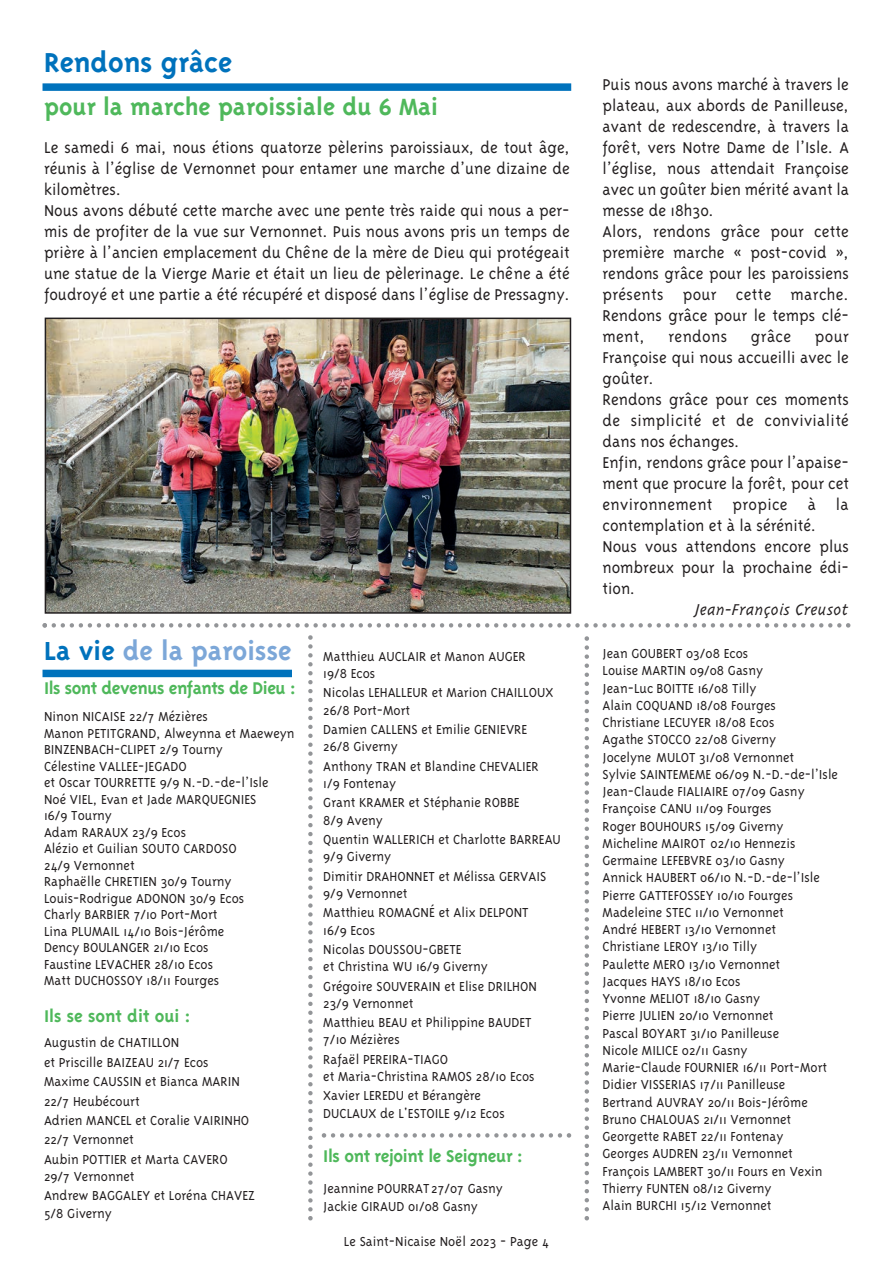
<style>
.page{position:relative;width:893px;height:1263px;background:#fff}
.page>*{position:absolute;margin:0;border:0;box-sizing:border-box;transform-origin:0 0}
.t1{font:700 31.5px "Triplex";color:#0072bc}
.t2{font:700 30px "Triplex";color:#7ca7d8}
.t3{font:700 27px "Triplex";color:#4fb85b}
.t4{font:700 19.5px "Triplex";letter-spacing:-.02em;color:#4fb85b}
.t5{font:700 19.5px "Triplex";color:#4fb85b}
.t6{font:300 18px/21px "Triplex";color:#231f20}
.t7{font:italic 300 18px "Triplex";color:#231f20}
.t8{font:300 18px "Triplex";letter-spacing:.02em;color:#231f20}
.t9{font:300 15px/17.2px "Triplex";color:#231f20}
.s1{color:#0072bc}
</style>
<div class="page">
<div style="left:43px;top:670px;width:249px;height:7px;background:#0072bc"></div>
<svg style="left:585px;top:636px;width:4px;height:584px"></svg>
<svg style="left:43px;top:623px;width:807px;height:5px"></svg>
<svg style="left:322px;top:1133px;width:249px;height:5px"></svg>
<svg style="left:308px;top:635px;width:5px;height:585px"></svg>
<div style="left:43px;top:83px;width:528px;height:8px;background:#0072bc"></div>
<img style="left:48px;top:321px;width:520px;height:290px">
<div style="left:45px;top:318px;width:526px;height:296px;border:2px solid #231f20"></div>
<h1 class="t1" style="left:44px;top:53px;width:189px">Rendons grâce</h1>
<h3 class="t3" style="left:44px;top:99px;width:395px">pour la marche paroissiale du 6 Mai</h3>
<p class="t6" style="left:44px;top:139px;width:527px">Le samedi 6 mai, nous étions quatorze pèlerins paroissiaux, de tout âge, réunis à l’église de Vernonnet pour entamer une marche d’une dizaine de kilomètres.<br>Nous avons débuté cette marche avec une pente très raide qui nous a per&shy;mis de profiter de la vue sur Vernonnet. Puis nous avons pris un temps de prière à l’ancien emplacement du Chêne de la mère de Dieu qui protégeait une statue de la Vierge Marie et était un lieu de pèlerinage. Le chêne a été foudroyé et une partie a été récupéré et disposé dans l’église de Pressagny.</p>
<h2 class="t2" style="left:44px;top:642px;width:249px"><span class="s1">La vie</span> de la paroisse</h2>
<h3 class="t4" style="left:44px;top:682px;width:253px">Ils sont devenus enfants de Dieu :</h3>
<p class="t9" style="left:44px;top:710px;width:252px;line-height:16.5px">Ninon NICAISE 22/7 Mézières<br>Manon PETITGRAND, Alweynna et Maeweyn<br>BINZENBACH-CLIPET 2/9 Tourny<br>Célestine VALLEE-JEGADO<br>et Oscar TOURRETTE 9/9 N.-D.-de-l’Isle<br>Noé VIEL, Evan et Jade MARQUEGNIES<br>16/9 Tourny<br>Adam RARAUX 23/9 Ecos<br>Alézio et Guilian SOUTO CARDOSO<br>24/9 Vernonnet<br>Raphaëlle CHRETIEN 30/9 Tourny<br>Louis-Rodrigue ADONON 30/9 Ecos<br>Charly BARBIER 7/10 Port-Mort<br>Lina PLUMAIL 14/10 Bois-Jérôme<br>Dency BOULANGER 21/10 Ecos<br>Faustine LEVACHER 28/10 Ecos<br>Matt DUCHOSSOY 18/11 Fourges</p>
<h3 class="t5" style="left:44px;top:1010px;width:148px">Ils se sont dit oui :</h3>
<p class="t9" style="left:44px;top:1035px;width:207px;line-height:19.4px">Augustin de CHATILLON<br>et Priscille BAIZEAU 21/7 Ecos<br>Maxime CAUSSIN et Bianca MARIN<br>22/7 Heubécourt<br>Adrien MANCEL et Coralie VAIRINHO<br>22/7 Vernonnet<br>Aubin POTTIER et Marta CAVERO</p>
<p class="t9" style="left:44px;top:1168px;width:212px;line-height:19.4px">29/7 Vernonnet<br>Andrew BAGGALEY et Loréna CHAVEZ</p>
<p class="t9" style="left:44px;top:1206px;width:69px">5/8 Giverny</p>
<p class="t9" style="left:323px;top:649px;width:204px">Matthieu AUCLAIR et Manon AUGER<br>19/8 Ecos</p>
<p class="t9" style="left:323px;top:686px;width:232px">Nicolas LEHALLEUR et Marion CHAILLOUX<br>26/8 Port-Mort</p>
<p class="t9" style="left:323px;top:723px;width:205px">Damien CALLENS et Emilie GENIEVRE<br>26/8 Giverny</p>
<p class="t9" style="left:323px;top:759px;width:217px">Anthony TRAN et Blandine CHEVALIER<br>1/9 Fontenay</p>
<p class="t9" style="left:323px;top:796px;width:198px">Grant KRAMER et Stéphanie ROBBE<br>8/9 Aveny</p>
<p class="t9" style="left:323px;top:832px;width:239px">Quentin WALLERICH et Charlotte BARREAU<br>9/9 Giverny</p>
<p class="t9" style="left:323px;top:869px;width:225px">Dimitir DRAHONNET et Mélissa GERVAIS<br>9/9 Vernonnet</p>
<p class="t9" style="left:323px;top:906px;width:207px">Matthieu ROMAGNÉ et Alix DELPONT<br>16/9 Ecos</p>
<p class="t9" style="left:323px;top:942px;width:166px">Nicolas DOUSSOU-GBETE<br>et Christina WU 16/9 Giverny</p>
<p class="t9" style="left:323px;top:979px;width:215px">Grégoire SOUVERAIN et Elise DRILHON<br>23/9 Vernonnet</p>
<p class="t9" style="left:323px;top:1016px;width:210px">Matthieu BEAU et Philippine BAUDET<br>7/10 Mézières</p>
<p class="t9" style="left:323px;top:1052px;width:213px">Rafaël PEREIRA-TIAGO<br>et Maria-Christina RAMOS 28/10 Ecos</p>
<p class="t9" style="left:323px;top:1089px;width:183px">Xavier LEREDU et Bérangère<br>DUCLAUX de L'ESTOILE 9/12 Ecos</p>
<h3 class="t4" style="left:323px;top:1150px;width:201px">Ils ont rejoint le Seigneur :</h3>
<p class="t9" style="left:323px;top:1182px;width:181px">Jeannine POURRAT 27/07 Gasny<br>Jackie GIRAUD 01/08 Gasny</p>
<p class="t9" style="left:344px;top:1235px;width:207px">Le Saint-Nicaise Noël 2023 - Page 4</p>
<p class="t6" style="left:602px;top:76px;width:248px">Puis nous avons marché à travers le plateau, aux abords de Panilleuse, avant de redescendre, à travers la forêt, vers Notre Dame de l’Isle. A l’église, nous attendait Françoise avec un goûter bien mérité avant la messe de 18h30.<br>Alors, rendons grâce pour cette première marche « post-covid », rendons grâce pour les paroissiens présents pour cette marche.<br>Rendons grâce pour le temps clé&shy;ment,</p>
<p class="t8" style="left:668px;top:331px;width:60px">rendons</p>
<p class="t6" style="left:751px;top:328px;width:42px">grâce</p>
<p class="t6" style="left:602px;top:328px;width:248px;text-indent:212px">pour<br>Françoise qui nous accueilli avec le goûter.<br>Rendons grâce pour ces moments de simplicité et de convivialité dans nos échanges.<br>Enfin, rendons grâce pour l’apaise&shy;ment que procure la forêt, pour cet environnement propice à la contemplation et à la sérénité.<br>Nous vous attendons encore plus nombreux pour la prochaine édi&shy;tion.</p>
<p class="t7" style="left:695px;top:604px;width:155px">Jean-François Creusot</p>
<p class="t9" style="left:602px;top:647px;width:237px">Jean GOUBERT 03/08 Ecos<br>Louise MARTIN 09/08 Gasny<br>Jean-Luc BOITTE 16/08 Tilly<br>Alain COQUAND 18/08 Fourges<br>Christiane LECUYER 18/08 Ecos<br>Agathe STOCCO 22/08 Giverny<br>Jocelyne MULOT 31/08 Vernonnet<br>Sylvie SAINTEMEME 06/09 N.-D.-de-l’Isle<br>Jean-Claude FIALIAIRE 07/09 Gasny<br>Françoise CANU 11/09 Fourges<br>Roger BOUHOURS 15/09 Giverny<br>Micheline MAIROT 02/10 Hennezis<br>Germaine LEFEBVRE 03/10 Gasny<br>Annick HAUBERT 06/10 N.-D.-de-l’Isle<br>Pierre GATTEFOSSEY 10/10 Fourges<br>Madeleine STEC 11/10 Vernonnet<br>André HEBERT 13/10 Vernonnet<br>Christiane LEROY 13/10 Tilly<br>Paulette MERO 13/10 Vernonnet<br>Jacques HAYS 18/10 Ecos<br>Yvonne MELIOT 18/10 Gasny<br>Pierre JULIEN 20/10 Vernonnet<br>Pascal BOYART 31/10 Panilleuse<br>Nicole MILICE 02/11 Gasny<br>Marie-Claude FOURNIER 16/11 Port-Mort<br>Didier VISSERIAS 17/11 Panilleuse<br>Bertrand AUVRAY 20/11 Bois-Jérôme<br>Bruno CHALOUAS 21/11 Vernonnet<br>Georgette RABET 22/11 Fontenay<br>Georges AUDREN 23/11 Vernonnet<br>François LAMBERT 30/11 Fours en Vexin<br>Thierry FUNTEN 08/12 Giverny<br>Alain BURCHI 15/12 Vernonnet</p>
</div>
